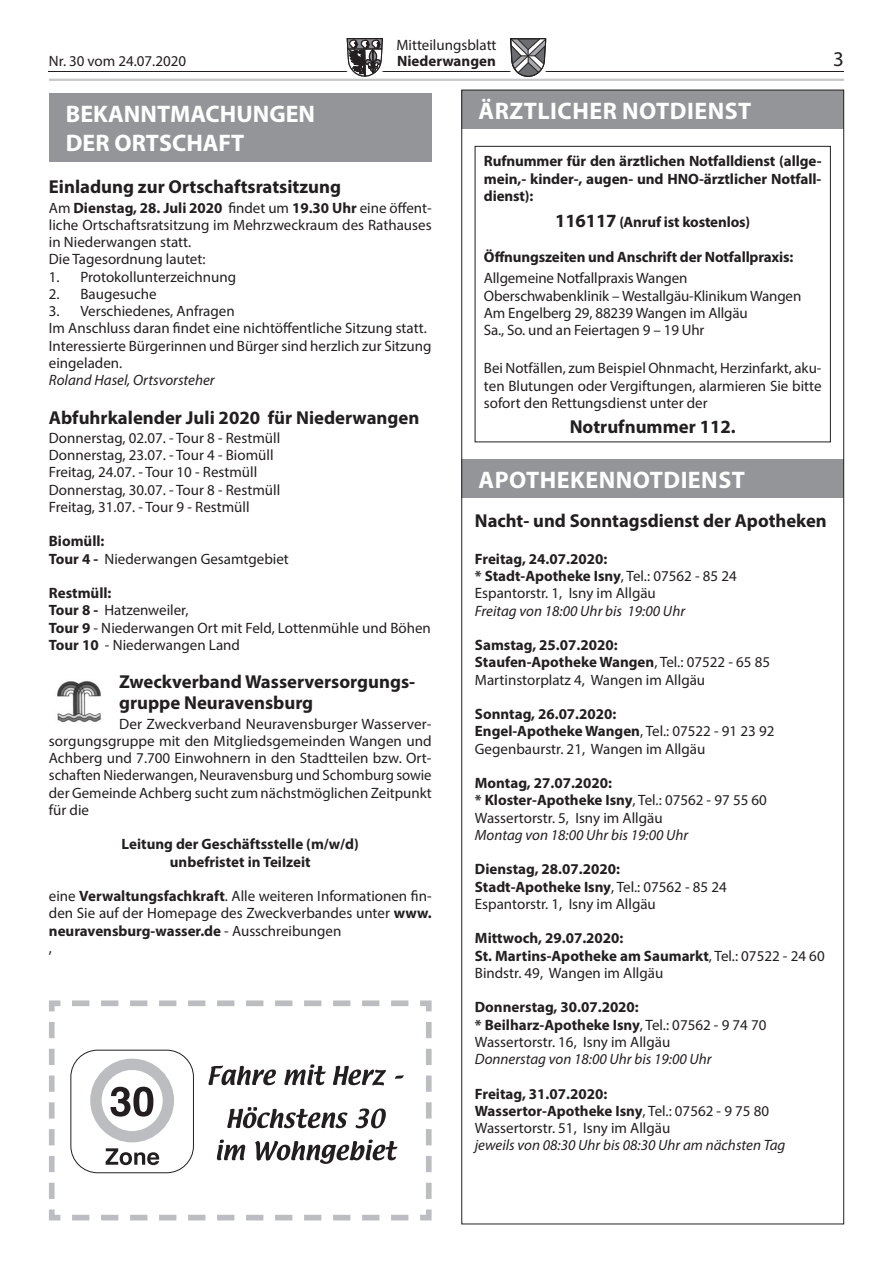
<style>
.page{position:relative;width:893px;height:1263px;background:#fff}
.page>*{position:absolute;margin:0;border:0;box-sizing:border-box;transform-origin:0 0}
.t1{font:700 24px "Myriad Pro";letter-spacing:.02em;color:#fff}
.t2{font:700 24px/28.8px "Myriad Pro";color:#fff}
.t3{font:21px "Myriad Pro";color:#231f20}
.t4{font:700 18.75px/21px "Myriad Pro";color:#231f20}
.t5{font:15px/17.2px "Myriad Pro";color:#231f20}
.t6{font:700 15px/17.2px "Myriad Pro";letter-spacing:-.005em;color:#231f20;text-align:justify}
.t7{font:italic 15px "Myriad Pro";color:#231f20}
.t8{font:700 10.05px/11.6px "Arial";color:#121212}
.t9{font:9.15px/10.6px "Arial";color:#121212;text-align:justify}
.s1{font-size:18.75px}
.s2{font-weight:700}
.s3{font-weight:400}
</style>
<div class="page">
<hr style="left:49px;top:71px;width:795px;height:1px;background:#231f20">
<svg style="left:347px;top:38px;width:36px;height:39px"></svg>
<svg style="left:510px;top:38px;width:36px;height:39px"></svg>
<hr style="left:49px;top:79px;width:795px;height:2px;background:#c7c8ca">
<div style="left:461px;top:90px;width:383px;height:39px;background:#939598"></div>
<div style="left:475px;top:146px;width:356px;height:296px;border:1px solid #231f20"></div>
<div style="left:461px;top:459px;width:383px;height:39px;background:#939598"></div>
<div style="left:49px;top:93px;width:383px;height:68px;background:#939598"></div>
<img style="left:57px;top:680px;width:44px;height:43px">
<svg style="left:49px;top:1000px;width:383px;height:221px"></svg>
<svg style="left:217px;top:1139px;width:180px;height:25px"></svg>
<svg style="left:227px;top:1107px;width:159px;height:21px"></svg>
<svg style="left:209px;top:1064px;width:195px;height:21px"></svg>
<div style="left:70px;top:1050px;width:124px;height:123px;border:1px solid #231f20;border-radius:27px"></div>
<div style="left:90px;top:1058px;width:84px;height:84px;border:11px solid #bcbdc0;border-radius:50%"></div>
<svg style="left:110px;top:1087px;width:43px;height:29px"></svg>
<svg style="left:106px;top:1148px;width:53px;height:17px"></svg>
<p class="t5" style="left:396px;top:36px;width:102px">Mitteilungsblatt</p>
<p class="t5" style="left:49px;top:52px;width:139px">Nr. 30 vom 24.07.2020</p>
<p class="t6" style="left:397px;top:52px;width:100px">Niederwangen</p>
<h2 class="t3" style="left:833px;top:46px;width:12px">3</h2>
<h1 class="t1" style="left:479px;top:95px;width:274px">ÄRZTLICHER NOTDIENST</h1>
<p class="t6" style="left:484px;top:152px;width:339px">Rufnummer für den ärztlichen Notfalldienst (allge&shy;mein,- kinder-, augen- und HNO-ärztlicher Notfall&shy;dienst):</p>
<p class="t6" style="left:555px;top:213px;width:197px"><span class="s1">116117</span> (Anruf ist kostenlos)</p>
<p class="t6" style="left:484px;top:248px;width:311px">Öffnungszeiten und Anschrift der Notfallpraxis:</p>
<p class="t5" style="left:484px;top:269px;width:319px">Allgemeine Notfallpraxis Wangen Oberschwabenklinik – Westallgäu-Klinikum Wangen Am Engelberg 29, 88239 Wangen im Allgäu<br>Sa., So. und an Feiertagen 9 – 19 Uhr</p>
<p class="t5" style="left:484px;top:359px;width:339px;text-align:justify">Bei Notfällen, zum Beispiel Ohnmacht, Herzinfarkt, aku&shy;ten Blutungen oder Vergiftungen, alarmieren Sie bitte sofort den Rettungsdienst unter der</p>
<p class="t4" style="left:570px;top:416px;width:168px">Notrufnummer 112.</p>
<h1 class="t1" style="left:479px;top:464px;width:268px">APOTHEKENNOTDIENST</h1>
<p class="t4" style="left:475px;top:510px;width:353px">Nacht- und Sonntagsdienst der Apotheken</p>
<p class="t5" style="left:475px;top:550px;width:263px"><span class="s2">Freitag, 24.07.2020:<br>* Stadt-Apotheke Isny</span>, Tel.: 07562 - 85 24<br>Espantorstr. 1, Isny im Allgäu</p>
<p class="t7" style="left:475px;top:601px;width:212px">Freitag von 18:00 Uhr bis 19:00 Uhr</p>
<p class="t5" style="left:475px;top:636px;width:297px"><span class="s2">Samstag, 25.07.2020:<br>Staufen-Apotheke Wangen</span>, Tel.: 07522 - 65 85<br>Martinstorplatz 4, Wangen im Allgäu</p>
<p class="t5" style="left:475px;top:705px;width:301px"><span class="s2">Sonntag, 26.07.2020:<br>Engel-Apotheke Wangen</span>, Tel.: 07522 - 91 23 92<br>Gegenbaurstr. 21, Wangen im Allgäu</p>
<p class="t5" style="left:475px;top:774px;width:294px"><span class="s2">Montag, 27.07.2020:<br>* Kloster-Apotheke Isny</span>, Tel.: 07562 - 97 55 60<br>Wassertorstr. 5, Isny im Allgäu</p>
<p class="t7" style="left:475px;top:825px;width:215px">Montag von 18:00 Uhr bis 19:00 Uhr</p>
<p class="t5" style="left:475px;top:860px;width:253px"><span class="s2">Dienstag, 28.07.2020:<br>Stadt-Apotheke Isny</span>, Tel.: 07562 - 85 24<br>Espantorstr. 1, Isny im Allgäu</p>
<p class="t6" style="left:475px;top:929px;width:351px;text-align:left">Mittwoch, 29.07.2020:<br>St. Martins-Apotheke am Saumarkt<span class="s3">, Tel.: 07522 - 24 60<br>Bindstr. 49, Wangen im Allgäu</span></p>
<p class="t5" style="left:475px;top:998px;width:293px"><span class="s2">Donnerstag, 30.07.2020:<br>* Beilharz-Apotheke Isny</span>, Tel.: 07562 - 9 74 70<br>Wassertorstr. 16, Isny im Allgäu</p>
<p class="t7" style="left:475px;top:1050px;width:238px">Donnerstag von 18:00 Uhr bis 19:00 Uhr</p>
<p class="t5" style="left:475px;top:1085px;width:296px"><span class="s2">Freitag, 31.07.2020:<br>Wassertor-Apotheke Isny</span>, Tel.: 07562 - 9 75 80<br>Wassertorstr. 51, Isny im Allgäu</p>
<p class="t7" style="left:475px;top:1136px;width:312px">jeweils von 08:30 Uhr bis 08:30 Uhr am nächsten Tag</p>
<h1 class="t2" style="left:66px;top:98px;width:251px">BEKANNTMACHUNGEN<br>DER ORTSCHAFT</h1>
<p class="t4" style="left:49px;top:176px;width:294px">Einladung zur Ortschaftsratsitzung</p>
<p class="t5" style="left:49px;top:199px;width:384px">Am <span class="s2">Dienstag, 28. Juli 2020</span> findet um <span class="s2">19.30 Uhr</span> eine öffent&shy;liche Ortschaftsratsitzung im Mehrzweckraum des Rathauses in Niederwangen statt.<br>Die Tagesordnung lautet:</p>
<p class="t5" style="left:49px;top:268px;width:189px">1. Protokollunterzeichnung</p>
<p class="t5" style="left:49px;top:285px;width:109px">2. Baugesuche</p>
<p class="t5" style="left:49px;top:302px;width:384px">3. Verschiedenes, Anfragen<br>Im Anschluss daran findet eine nichtöffentliche Sitzung statt.<br>Interessierte Bürgerinnen und Bürger sind herzlich zur Sitzung eingeladen.</p>
<p class="t7" style="left:49px;top:371px;width:167px">Roland Hasel, Ortsvorsteher</p>
<p class="t4" style="left:49px;top:406px;width:372px">Abfuhrkalender Juli 2020 für Niederwangen</p>
<p class="t5" style="left:49px;top:429px;width:233px">Donnerstag, 02.07. - Tour 8 - Restmüll Donnerstag, 23.07. - Tour 4 - Biomüll Freitag, 24.07. - Tour 10 - Restmüll Donnerstag, 30.07. - Tour 8 - Restmüll Freitag, 31.07. - Tour 9 - Restmüll</p>
<p class="t5" style="left:49px;top:532px;width:241px"><span class="s2">Biomüll:<br>Tour 4 -</span> Niederwangen Gesamtgebiet</p>
<p class="t5" style="left:49px;top:584px;width:383px"><span class="s2">Restmüll:<br>Tour 8 -</span> Hatzenweiler,<br><span class="s2">Tour 9</span> - Niederwangen Ort mit Feld, Lottenmühle und Böhen<br><span class="s2">Tour 10</span> - Niederwangen Land</p>
<p class="t8" style="left:110px;top:691px;width:209px">Zweckverband<br>Wasserversorgungsgruppe Neuravensburg</p>
<p class="t9" style="left:60px;top:748px;width:16px">Der</p>
<p class="t9" style="left:88px;top:748px;width:61px">Zweckverband</p>
<p class="t9" style="left:161px;top:748px;width:73px">Neuravensburger</p>
<p class="t9" style="left:245px;top:748px;width:112px">Wasserversorgungsgruppe</p>
<p class="t9" style="left:369px;top:748px;width:14px">mit</p>
<p class="t4" style="left:119px;top:671px;width:298px">Zweckverband Wasserversorgungs&shy;gruppe Neuravensburg</p>
<p class="t5" style="left:49px;top:715px;width:384px;text-align:justify;text-indent:70px">Der Zweckverband Neuravensburger Wasserver&shy;sorgungsgruppe mit den Mitgliedsgemeinden Wangen und Achberg und 7.700 Einwohnern in den Stadtteilen bzw. Ort&shy;schaften Niederwangen, Neuravensburg und Schomburg sowie der Gemeinde Achberg sucht zum nächstmöglichen Zeitpunkt für die</p>
<p class="t6" style="left:122px;top:835px;width:239px;text-align:center">Leitung der Geschäftsstelle (m/w/d) unbefristet in Teilzeit</p>
<p class="t5" style="left:49px;top:887px;width:384px">eine <span class="s2">Verwaltungsfachkraft</span>. Alle weiteren Informationen fin&shy;den Sie auf der Homepage des Zweckverbandes unter <span class="s2">www. neuravensburg-wasser.de</span> - Ausschreibungen<br>,</p>
<p class="t9" style="left:60px;top:748px;width:351px;text-indent:335px">den Mitgliedsgemeinden Wangen und Achberg und 7.700 Einwohnern in den Stadtteilen bzw. Ortschaften Niederwangen, Neuravensburg und Schomburg sowie der</p>
<p class="t9" style="left:60px;top:836px;width:351px">eine <span class="s2">Verwaltungsfachkraft</span>. Alle weiteren Informationen finden Sie auf der</p>
</div>
